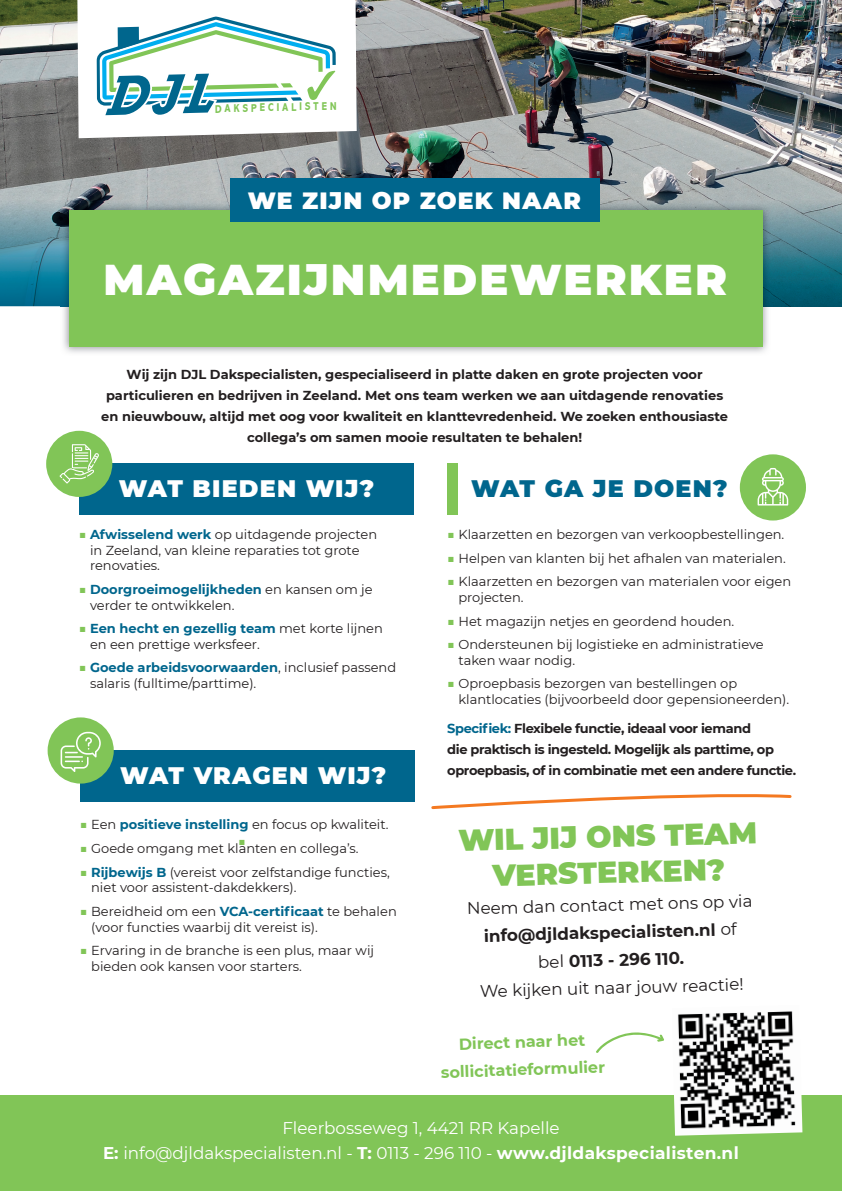
<style>
.page{position:relative;width:842px;height:1191px;background:#fff}
.page>*{position:absolute;margin:0;border:0;box-sizing:border-box;transform-origin:0 0}
.t1{font:900 43px "Montserrat";letter-spacing:.05em;color:#fff}
.t2{font:900 30px/35.9px "Montserrat";color:#81c557;text-align:center}
.t3{font:900 23.8px "Montserrat";letter-spacing:.05em;color:#fff}
.t4{font:900 23.8px "Montserrat";letter-spacing:.05em;color:#00668d}
.t5{font:900 23.5px "Montserrat";letter-spacing:.05em;color:#fff}
.t6{font:17px/25px "Montserrat";color:#fff;text-align:center}
.t7{font:16.8px/27.6px "Montserrat";color:#231f20;text-align:center}
.t8{font:700 16px/27.6px "Montserrat";color:#81c557;text-align:center}
.t9{font:13px/15.6px "Montserrat";color:#231f20}
.t10{font:700 13px/21px "Montserrat";color:#231f20;text-align:center}
.t11{font:700 13px/21px "Montserrat";letter-spacing:-.03em;color:#231f20}
.t12{font:13px "Montserrat";color:#81c557}
.t13{font:800 11.4px "Abadi MT Pro";color:#81c557;scale:.81 1}
.s1{color:#81c557}
.s2{color:#00668d}
.s3{font-weight:700;color:#00668d}
.s4{font-weight:700}
</style>
<div class="page">
<img style="left:0;top:0;width:842px;height:200px">
<img style="left:0;top:200px;width:70px;height:106px">
<img style="left:70px;top:200px;width:772px;height:35px">
<img style="left:771px;top:235px;width:71px;height:71px">
<svg style="left:77px;top:0;width:280px;height:138px"></svg>
<img style="left:61px;top:202px;width:710px;height:151px">
<div style="left:69px;top:210px;width:694px;height:137px;background:#81c557"></div>
<div style="left:0;top:1095px;width:842px;height:96px;background:#81c557"></div>
<div style="left:230px;top:178px;width:369px;height:44px;background:#00668d"></div>
<div style="left:447px;top:463px;width:11px;height:52px;background:#81c557"></div>
<img style="left:674px;top:1011px;width:128px;height:124px">
<svg style="left:596px;top:1032px;width:68px;height:21px"></svg>
<svg style="left:431px;top:794px;width:361px;height:16px"></svg>
<div style="left:79px;top:463px;width:334px;height:52px;background:#00668d"></div>
<div style="left:80px;top:750px;width:334px;height:52px;background:#00668d"></div>
<div style="left:46px;top:431px;width:66px;height:66px;background:#81c557;border-radius:50%"></div>
<div style="left:48px;top:717px;width:66px;height:66px;background:#81c557;border-radius:50%"></div>
<svg style="left:60px;top:444px;width:39px;height:39px"></svg>
<svg style="left:61px;top:732px;width:40px;height:40px"></svg>
<div style="left:740px;top:454px;width:66px;height:66px;background:#81c557;border-radius:50%"></div>
<svg style="left:757px;top:468px;width:31px;height:37px"></svg>
<p class="t13" style="left:215px;top:102px;width:151px;rotate:-1deg">DAKSPECIALISTEN</p>
<h3 class="t5" style="left:248px;top:183px;width:335px">WE ZIJN OP ZOEK NAAR</h3>
<h1 class="t1" style="left:104px;top:248px;width:625px">MAGAZIJNMEDEWERKER</h1>
<p class="t10" style="left:101px;top:363px;width:628px">Wij zijn DJL Dakspecialisten, gespecialiseerd in platte daken en grote projecten voor particulieren en bedrijven in Zeeland. Met ons team werken we aan uitdagende renovaties en nieuwbouw, altijd met oog voor kwaliteit en klanttevredenheid. We zoeken enthousiaste collega’s om samen mooie resultaten te behalen!</p>
<h3 class="t4" style="left:471px;top:470px;width:258px">WAT GA JE DOEN?</h3>
<p class="t9" style="left:447px;top:526px;width:339px"><span class="s1">■</span> Klaarzetten en bezorgen van verkoopbestellingen.</p>
<p class="t9" style="left:447px;top:550px;width:340px"><span class="s1">■</span> Helpen van klanten bij het afhalen van materialen.</p>
<p class="t9" style="left:458px;top:573px;width:334px;text-indent:-11px"><span class="s1">■</span> Klaarzetten en bezorgen van materialen voor eigen projecten.</p>
<p class="t9" style="left:447px;top:612px;width:289px"><span class="s1">■</span> Het magazijn netjes en geordend houden.</p>
<p class="t9" style="left:458px;top:636px;width:307px;text-indent:-11px"><span class="s1">■</span> Ondersteunen bij logistieke en administratieve taken waar nodig.</p>
<p class="t9" style="left:458px;top:675px;width:332px;text-indent:-11px"><span class="s1">■</span> Oproepbasis bezorgen van bestellingen op klantlocaties (bijvoorbeeld door gepensioneerden).</p>
<p class="t11" style="left:447px;top:717px;width:350px"><span class="s2">Specifiek:</span> Flexibele functie, ideaal voor iemand<br>die praktisch is ingesteld. Mogelijk als parttime, op oproepbasis, of in combinatie met een andere functie.</p>
<h3 class="t3" style="left:119px;top:470px;width:257px">WAT BIEDEN WIJ?</h3>
<p class="t9" style="left:90px;top:526px;width:289px;text-indent:-11px"><span class="s1">■</span> <span class="s3">Afwisselend werk</span> op uitdagende projecten in Zeeland, van kleine reparaties tot grote renovaties.</p>
<p class="t9" style="left:90px;top:581px;width:284px;text-indent:-11px"><span class="s1">■</span> <span class="s3">Doorgroeimogelijkheden</span> en kansen om je verder te ontwikkelen.</p>
<p class="t9" style="left:90px;top:620px;width:294px;text-indent:-11px"><span class="s1">■</span> <span class="s3">Een hecht en gezellig team</span> met korte lijnen en een prettige werksfeer.</p>
<p class="t9" style="left:90px;top:659px;width:308px;text-indent:-11px"><span class="s1">■</span> <span class="s3">Goede arbeidsvoorwaarden</span>, inclusief passend salaris (fulltime/parttime).</p>
<h3 class="t3" style="left:120px;top:758px;width:268px">WAT VRAGEN WIJ?</h3>
<p class="t9" style="left:80px;top:816px;width:310px"><span class="s1">■</span> Een <span class="s3">positieve instelling</span> en focus op kwaliteit.</p>
<p class="t9" style="left:80px;top:840px;width:280px"><span class="s1">■</span> Goede omgang met klanten en collega’s.</p>
<p class="t9" style="left:91px;top:863px;width:300px;text-indent:-11px"><span class="s1">■</span> <span class="s3">Rijbewijs B</span> (vereist voor zelfstandige functies, niet voor assistent-dakdekkers).</p>
<p class="t9" style="left:91px;top:903px;width:307px;text-indent:-11px"><span class="s1">■</span> Bereidheid om een <span class="s3">VCA-certificaat</span> te behalen (voor functies waarbij dit vereist is).</p>
<p class="t9" style="left:91px;top:942px;width:284px;text-indent:-11px"><span class="s1">■</span> Ervaring in de branche is een plus, maar wij bieden ook kansen voor starters.</p>
<p class="t12" style="left:238px;top:832px;width:9px">■</p>
<h2 class="t2" style="left:458px;top:819px;width:300px;rotate:-1deg">WIL JIJ ONS TEAM<br>VERSTERKEN?</h2>
<p class="t7" style="left:467px;top:893px;width:287px;rotate:-1deg">Neem dan contact met ons op via <span class="s4">info@djldakspecialisten.nl</span> of<br>bel <span class="s4">0113 - 296 110.<br></span>We kijken uit naar jouw reactie!</p>
<p class="t8" style="left:439px;top:1030px;width:166px;rotate:-2deg">Direct naar het sollicitatieformulier</p>
<h3 class="t6" style="left:103px;top:1115px;width:637px">Fleerbosseweg 1, 4421 RR Kapelle<br><span class="s4">E:</span> info@djldakspecialisten.nl - <span class="s4">T:</span> 0113 - 296 110 - <span class="s4">www.djldakspecialisten.nl</span></h3>
</div>
